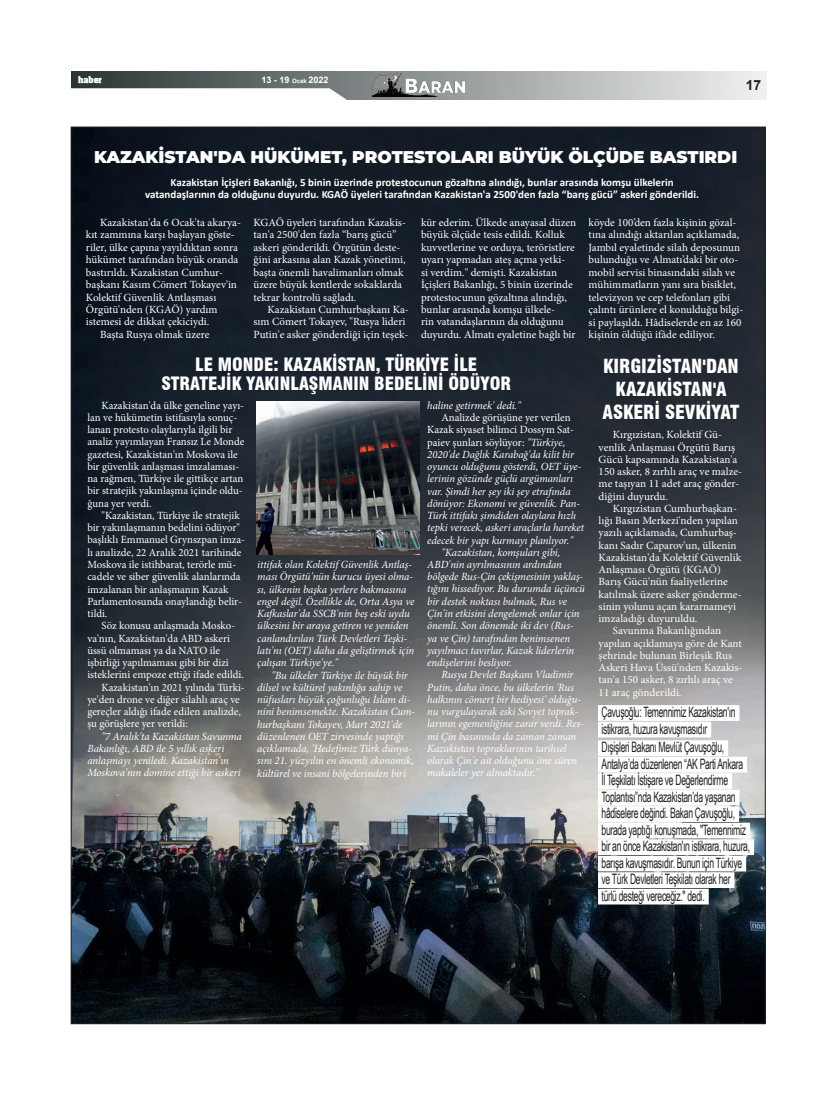
<style>
.page{position:relative;width:837px;height:1106px;background:#fff}
.page>*{position:absolute;margin:0;border:0;box-sizing:border-box;transform-origin:0 0}
.kutu_metin{font:900 condensed 19px/23px "Swiss 721 BT";color:#fff;text-align:center}
.kutu_metin-2{font:900 condensed 18px "Swiss 721 BT";color:#fff}
.kutu_metin-3{font:900 17px "Montserrat";color:#fff}
.t1{font:14.3px "Arial Narrow";letter-spacing:-.03em;color:#231f20;scale:.73 1}
.t2{font:700 14px "Arial";color:#231f20}
.t3{font:11px/12.3px "Minion Pro";color:#fff}
.t4{font:italic 11px/12.3px "Minion Pro";letter-spacing:-.01em;color:#fff}
.t5{font:700 11px "Calibri";color:#fff}
.t6{font:700 9px "Arial";color:#fff}
.t7{font:700 9px "Aachen";color:#fff}
.s1{font-size:6px}
.s2{font-style:normal}
</style>
<div class="page">
<div style="left:71px;top:71px;width:694px;height:28px;background:linear-gradient(to right,#2b3435,#eff0f0)"></div>
<img style="left:372px;top:73px;width:92px;height:24px">
<svg style="left:71px;top:88px;width:278px;height:12px"></svg>
<img style="left:73px;top:128px;width:690px;height:894px">
<img style="left:256px;top:401px;width:163px;height:153px">
<div style="left:597px;top:740px;width:131px;height:16px;background:#fff"></div>
<div style="left:597px;top:756px;width:149px;height:16px;background:#fff"></div>
<div style="left:597px;top:773px;width:134px;height:16px;background:#fff"></div>
<div style="left:597px;top:789px;width:142px;height:16px;background:#fff"></div>
<div style="left:597px;top:806px;width:141px;height:16px;background:#fff"></div>
<div style="left:597px;top:822px;width:152px;height:16px;background:#fff"></div>
<div style="left:597px;top:839px;width:156px;height:16px;background:#fff"></div>
<div style="left:597px;top:855px;width:148px;height:16px;background:#fff"></div>
<div style="left:597px;top:872px;width:137px;height:16px;background:#fff"></div>
<div style="left:597px;top:888px;width:111px;height:16px;background:#fff"></div>
<div style="left:597px;top:705px;width:142px;height:16px;background:#fff"></div>
<div style="left:597px;top:721px;width:114px;height:16px;background:#fff"></div>
<p class="t7" style="left:78px;top:74px;width:26px">haber</p>
<p class="t6" style="left:261px;top:74px;width:68px">13 - 19 <span class="s1">Ocak</span> 2022</p>
<p class="t2" style="left:745px;top:76px;width:17px">17</p>
<p class="kutu_metin-3" style="left:94px;top:144px;width:644px">KAZAKISTAN'DA HÜKÜMET, PROTESTOLARI BÜYÜK ÖLÇÜDE BASTIRDI</p>
<p class="t5" style="left:170px;top:175px;width:504px">Kazakistan İçişleri Bakanlığı, 5 binin üzerinde protestocunun gözaltına alındığı, bunlar arasında komşu ülkelerin</p>
<p class="t5" style="left:145px;top:188px;width:555px">vatandaşlarının da olduğunu duyurdu. KGAÖ üyeleri tarafından Kazakistan'a 2500'den fazla “barış gücü” askeri gönderildi.</p>
<p class="t3" style="left:86px;top:216px;width:157px;text-indent:14px">Kazakistan'da 6 Ocak'ta akarya&shy;kıt zammına karşı başlayan göste&shy;riler, ülke çapına yayıldıktan sonra hükümet tarafından büyük oranda bastırıldı. Kazakistan Cumhur&shy;başkanı Kasım Cömert Tokayev'in<br>Kolektif Güvenlik Antlaşması<br>Örgütü'nden (KGAÖ) yardım istemesi de dikkat çekiciydi.</p>
<p class="t3" style="left:100px;top:328px;width:111px">Başta Rusya olmak üzere</p>
<p class="t3" style="left:253px;top:216px;width:154px">KGAÖ üyeleri tarafından Kazakis&shy;tan'a 2500'den fazla “barış gücü” askeri gönderildi. Örgütün deste&shy;ğini arkasına alan Kazak yönetimi, başta önemli havalimanları olmak üzere büyük kentlerde sokaklarda tekrar kontrolü sağladı.</p>
<p class="t3" style="left:253px;top:303px;width:157px;text-indent:14px">Kazakistan Cumhurbaşkanı Ka&shy;sım Cömert Tokayev, "Rusya lideri<br>Putin'e asker gönderdiği için teşek-</p>
<p class="t3" style="left:421px;top:216px;width:157px">kür ederim. Ülkede anayasal düzen büyük ölçüde tesis edildi. Kolluk kuvvetlerine ve orduya, teröristlere uyarı yapmadan ateş açma yetki-<br>si verdim." demişti. Kazakistan İçişleri Bakanlığı, 5 binin üzerinde protestocunun gözaltına alındığı, bunlar arasında komşu ülkele-<br>rin vatandaşlarının da olduğunu duyurdu. Almatı eyaletine bağlı bir</p>
<p class="t3" style="left:588px;top:216px;width:156px">köyde 100’den fazla kişinin gözal&shy;tına alındığı aktarılan açıklamada, Jambıl eyaletinde silah deposunun bulunduğu ve Almatı’daki bir oto&shy;mobil servisi binasındaki silah ve mühimmatların yanı sıra bisiklet, televizyon ve cep telefonları gibi çalıntı ürünlere el konulduğu bilgi&shy;si paylaşıldı. Hâdiselerde en az 160 kişinin öldüğü ifâde ediliyor.</p>
<p class="kutu_metin-2" style="left:195px;top:353px;width:283px">LE MONDE: KAZAKISTAN, TÜRKIYE ILE</p>
<p class="kutu_metin-2" style="left:161px;top:372px;width:351px">STRATEJIK YAKINLAŞMANIN BEDELINI ÖDÜYOR</p>
<p class="t3" style="left:87px;top:399px;width:158px;text-indent:14px">Kazakistan'da ülke geneline yayı&shy;lan ve hükümetin istifasıyla sonuç&shy;lanan protesto olaylarıyla ilgili bir analiz yayımlayan Fransız Le Monde gazetesi, Kazakistan'ın Moskova ile bir güvenlik anlaşması imzalaması&shy;na rağmen, Türkiye ile gittikçe artan bir stratejik yakınlaşma içinde oldu&shy;ğuna yer verdi.</p>
<p class="t3" style="left:87px;top:509px;width:159px;text-indent:14px">"Kazakistan, Türkiye ile stratejik bir yakınlaşmanın bedelini ödüyor" başlıklı Emmanuel Grynszpan imza&shy;lı analizde, 22 Aralık 2021 tarihinde Moskova ile istihbarat, terörle mü&shy;cadele ve siber güvenlik alanlarında imzalanan bir anlaşmanın Kazak Parlamentosunda onaylandığı belir&shy;tildi.</p>
<p class="t3" style="left:87px;top:619px;width:158px;text-indent:14px">Söz konusu anlaşmada Mosko&shy;va'nın, Kazakistan'da ABD askeri üssü olmaması ya da NATO ile işbirliği yapılmaması gibi bir dizi isteklerini empoze ettiği ifade edildi.</p>
<p class="t3" style="left:87px;top:681px;width:159px;text-indent:14px">Kazakistan'ın 2021 yılında Türki&shy;ye'den drone ve diğer silahlı araç ve gereçler aldığı ifade edilen analizde, şu görüşlere yer verildi:</p>
<p class="t4" style="left:87px;top:730px;width:156px;text-indent:14px">"7 Aralık'ta Kazakistan Savunma Bakanlığı, ABD ile 5 yıllık askeri anlaşmayı yeniledi. Kazakistan'ın Moskova'nın domine ettiği bir askeri</p>
<p class="t4" style="left:257px;top:558px;width:158px">ittifak olan Kolektif Güvenlik Antlaş&shy;ması Örgütü'nün kurucu üyesi olma&shy;sı, ülkenin başka yerlere bakmasına engel değil. Özellikle de, Orta Asya ve Kafkaslar'da SSCB'nin beş eski uydu ülkesini bir araya getiren ve yeniden canlandırılan Türk Devletleri Teşki&shy;latı'nı (OET) daha da geliştirmek için çalışan Türkiye'ye."</p>
<p class="t4" style="left:257px;top:669px;width:159px;text-indent:14px">"Bu ülkeler Türkiye ile büyük bir dilsel ve kültürel yakınlığa sahip ve nüfusları büyük çoğunluğu İslam di&shy;nini benimsemekte. Kazakistan Cum&shy;hurbaşkanı Tokayev, Mart 2021'de düzenlenen OET zirvesinde yaptığı açıklamada, 'Hedefimiz Türk dünya&shy;sını 21. yüzyılın en önemli ekonomik, kültürel ve insani bölgelerinden biri</p>
<p class="t4" style="left:427px;top:399px;width:95px">haline getirmek' dedi."</p>
<p class="t4" style="left:427px;top:411px;width:158px;text-indent:14px"><span class="s2">Analizde görüşüne yer verilen Kazak siyaset bilimci Dossym Sat&shy;paiev şunları söylüyor:</span> "Türkiye, 2020'de Dağlık Karabağ'da kilit bir oyuncu olduğunu gösterdi, OET üye&shy;lerinin gözünde güçlü argümanları var. Şimdi her şey iki şey etrafında dönüyor: Ekonomi ve güvenlik. Pan-Türk ittifakı şimdiden olaylara hızlı tepki verecek, askeri araçlarla hareket edecek bir yapı kurmayı planlıyor."</p>
<p class="t4" style="left:427px;top:546px;width:159px;text-indent:14px">"Kazakistan, komşuları gibi, ABD'nin ayrılmasının ardından bölgede Rus-Çin çekişmesinin yaklaş&shy;tığını hissediyor. Bu durumda üçüncü bir destek noktası bulmak, Rus ve Çin'in etkisini dengelemek onlar için önemli. Son dönemde iki dev (Rus&shy;ya ve Çin) tarafından benimsenen yayılmacı tavırlar, Kazak liderlerin endişelerini besliyor.</p>
<p class="t4" style="left:427px;top:668px;width:158px;text-indent:14px">Rusya Devlet Başkanı Vladimir Putin, daha önce, bu ülkelerin 'Rus halkının cömert bir hediyesi' olduğu&shy;nu vurgulayarak eski Sovyet toprak&shy;larının egemenliğine zarar verdi. Res&shy;mi Çin basınında da zaman zaman Kazakistan topraklarının tarihsel olarak Çin'e ait olduğunu öne süren makaleler yer almaktadır."</p>
<p class="kutu_metin" style="left:602px;top:355px;width:138px">KIRGIZISTAN'DAN<br>KAZAKISTAN'A<br>ASKERI SEVKIYAT</p>
<p class="t3" style="left:598px;top:428px;width:145px;text-indent:14px">Kırgızistan, Kolektif Gü&shy;venlik Anlaşması Örgütü Barış<br>Gücü kapsamında Kazakistan'a<br>150 asker, 8 zırhlı araç ve malze&shy;me taşıyan 11 adet araç gönder&shy;diğini duyurdu.</p>
<p class="t3" style="left:598px;top:502px;width:144px;text-indent:14px">Kırgızistan Cumhurbaşkan&shy;lığı Basın Merkezi'nden yapılan yazılı açıklamada, Cumhurbaş&shy;kanı Sadır Caparov'un, ülkenin<br>Kazakistan'da Kolektif Güvenlik<br>Anlaşması Örgütü (KGAÖ)<br>Barış Gücü'nün faaliyetlerine katılmak üzere asker gönderme&shy;sinin yolunu açan kararnameyi imzaladığı duyuruldu.</p>
<p class="t3" style="left:598px;top:625px;width:145px;text-indent:14px">Savunma Bakanlığından yapılan açıklamaya göre de Kant şehrinde bulunan Birleşik Rus<br>Askeri Hava Üssü'nden Kazakis&shy;tan'a 150 asker, 8 zırhlı araç ve<br>11 araç gönderildi.</p>
<p class="t1" style="left:601px;top:701px;width:185px">Çavuşoğlu: Temennimiz Kazakistan'ın</p>
<p class="t1" style="left:601px;top:718px;width:146px">istikrara, huzura kavuşmasıdır</p>
<p class="t1" style="left:601px;top:736px;width:169px">Dışişleri Bakanı Mevlüt Çavuşoğlu,</p>
<p class="t1" style="left:601px;top:753px;width:195px">Antalya’da düzenlenen “AK Parti Ankara</p>
<p class="t1" style="left:601px;top:769px;width:175px">İl Teşkilatı İstişare ve Değerlendirme</p>
<p class="t1" style="left:601px;top:786px;width:185px">Toplantısı”nda Kazakistan’da yaşanan</p>
<p class="t1" style="left:601px;top:802px;width:184px">hâdiselere değindi. Bakan Çavuşoğlu,</p>
<p class="t1" style="left:601px;top:819px;width:199px">burada yaptığı konuşmada, "Temennimiz</p>
<p class="t1" style="left:601px;top:835px;width:205px">bir an önce Kazakistan'ın istikrara, huzura,</p>
<p class="t1" style="left:601px;top:852px;width:194px">barışa kavuşmasıdır. Bunun için Türkiye</p>
<p class="t1" style="left:601px;top:868px;width:178px">ve Türk Devletleri Teşkilatı olarak her</p>
<p class="t1" style="left:601px;top:885px;width:143px">türlü desteği vereceğiz." dedi.</p>
</div>
